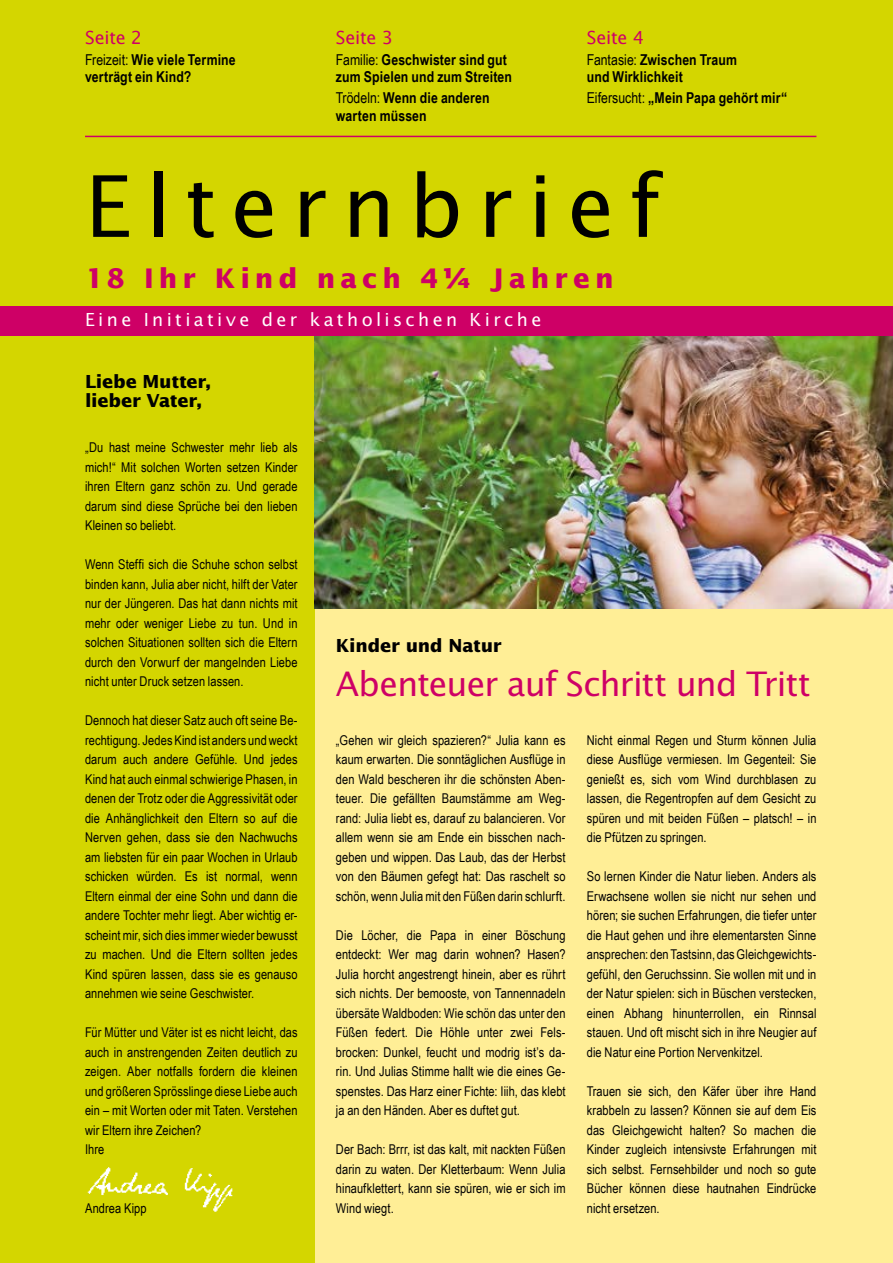
<style>
.page{position:relative;width:893px;height:1263px;background:#fff}
.page>*{position:absolute;margin:0;border:0;box-sizing:border-box;transform-origin:0 0}
.t1{font:85.05px "Lucida Sans Std";letter-spacing:.17em;color:#000}
.Headline_24pt{font:33.75px "Lucida Sans Std";letter-spacing:-.03em;color:#ce0066}
.t2{font:700 27px "Lucida Sans Std";letter-spacing:.185em;color:#ce0066}
.t3{font:18px "Lucida Sans Std";letter-spacing:.185em;color:#fff}
.Liebe_M_P{font:700 18px/19.5px "Lucida Sans Std";letter-spacing:-.01em;color:#000}
.t4{font:18px "Lucida Sans Std";letter-spacing:-.015em;color:#ce0066}
.Einlaufzeile{font:700 18px "Lucida Sans Std";letter-spacing:-.01em;color:#000}
.Inhalt{font:700 15px/17.1px "Arial Narrow";letter-spacing:.01em;color:#000}
.Lauftext_block{font:13.5px/19.5px "Arial Narrow";letter-spacing:.005em;color:#000;text-align:justify}
.s1{font-weight:400}
</style>
<div class="page">
<div style="left:0;top:0;width:893px;height:306px;background:#d4d600"></div>
<div style="left:315px;top:336px;width:578px;height:927px;background:#ffee96"></div>
<div style="left:0;top:336px;width:315px;height:927px;background:#d4d600"></div>
<hr style="left:85px;top:136px;width:731px;height:1px;background:#ce0066">
<img style="left:315px;top:336px;width:578px;height:272px">
<img style="left:87px;top:1167px;width:146px;height:45px">
<div style="left:0;top:306px;width:893px;height:30px;background:#ce0066"></div>
<p class="t4" style="left:85px;top:27px;width:59px">Seite 2</p>
<p class="Inhalt" style="left:85px;top:50px;width:152px"><span class="s1">Freizeit:</span> Wie viele Termine verträgt ein Kind?</p>
<p class="t4" style="left:336px;top:27px;width:59px">Seite 3</p>
<p class="Inhalt" style="left:336px;top:50px;width:178px"><span class="s1">Familie:</span> Geschwister sind gut zum Spielen und zum Streiten</p>
<p class="Inhalt" style="left:336px;top:89px;width:155px"><span class="s1">Trödeln:</span> Wenn die anderen warten müssen</p>
<p class="t4" style="left:587px;top:27px;width:59px">Seite 4</p>
<p class="Inhalt" style="left:587px;top:50px;width:152px"><span class="s1">Fantasie:</span> Zwischen Traum und Wirklichkeit</p>
<p class="Inhalt" style="left:587px;top:89px;width:202px"><span class="s1">Eifersucht:</span> „Mein Papa gehört mir“</p>
<p class="t1" style="left:85px;top:157px;width:576px">Elternbrief</p>
<p class="t2" style="left:85px;top:263px;width:530px">18 Ihr Kind nach 4¼ Jahren</p>
<p class="t3" style="left:85px;top:310px;width:458px">Eine Initiative der katholischen Kirche</p>
<p class="Liebe_M_P" style="left:85px;top:372px;width:128px">Liebe Mutter, lieber Vater,</p>
<p class="Lauftext_block" style="left:85px;top:437px;width:214px">„Du hast meine Schwester mehr lieb als mich!“ Mit solchen Worten setzen Kinder ihren Eltern ganz schön zu. Und gerade darum sind diese Sprüche bei den lieben Kleinen so beliebt.</p>
<p class="Lauftext_block" style="left:85px;top:554px;width:214px">Wenn Steffi sich die Schuhe schon selbst binden kann, Julia aber nicht, hilft der Vater nur der Jüngeren. Das hat dann nichts mit mehr oder weniger Liebe zu tun. Und in solchen Situationen sollten sich die Eltern durch den Vorwurf der mangelnden Liebe nicht unter Druck setzen lassen.</p>
<p class="Lauftext_block" style="left:85px;top:710px;width:214px">Dennoch hat dieser Satz auch oft seine Be&shy;rechtigung. Jedes Kind ist anders und weckt darum auch andere Gefühle. Und jedes Kind hat auch einmal schwierige Phasen, in denen der Trotz oder die Aggressivität oder die Anhänglichkeit den Eltern so auf die Nerven gehen, dass sie den Nachwuchs am liebsten für ein paar Wochen in Urlaub schicken würden. Es ist normal, wenn Eltern einmal der eine Sohn und dann die andere Tochter mehr liegt. Aber wichtig er&shy;scheint mir, sich dies immer wieder bewusst zu machen. Und die Eltern sollten jedes Kind spüren lassen, dass sie es genauso annehmen wie seine Geschwister.</p>
<p class="Lauftext_block" style="left:85px;top:1022px;width:214px">Für Mütter und Väter ist es nicht leicht, das auch in anstrengenden Zeiten deutlich zu zeigen. Aber notfalls fordern die kleinen und größeren Sprösslinge diese Liebe auch ein – mit Worten oder mit Taten. Verstehen wir Eltern ihre Zeichen?</p>
<p class="Lauftext_block" style="left:85px;top:1139px;width:21px">Ihre</p>
<p class="Lauftext_block" style="left:85px;top:1197px;width:63px">Andrea Kipp</p>
<p class="Einlaufzeile" style="left:336px;top:635px;width:167px">Kinder und Natur</p>
<p class="Headline_24pt" style="left:336px;top:664px;width:476px">Abenteuer auf Schritt und Tritt</p>
<p class="Lauftext_block" style="left:336px;top:729px;width:231px">„Gehen wir gleich spazieren?“ Julia kann es kaum erwarten. Die sonntäglichen Ausflüge in den Wald bescheren ihr die schönsten Aben&shy;teuer. Die gefällten Baumstämme am Weg&shy;rand: Julia liebt es, darauf zu balancieren. Vor allem wenn sie am Ende ein bisschen nach&shy;geben und wippen. Das Laub, das der Herbst von den Bäumen gefegt hat: Das raschelt so schön, wenn Julia mit den Füßen darin schlurft.</p>
<p class="Lauftext_block" style="left:336px;top:924px;width:231px">Die Löcher, die Papa in einer Böschung entdeckt: Wer mag darin wohnen? Hasen?<br>Julia horcht angestrengt hinein, aber es rührt sich nichts. Der bemooste, von Tannennadeln übersäte Waldboden: Wie schön das unter den Füßen federt. Die Höhle unter zwei Fels&shy;brocken: Dunkel, feucht und modrig ist’s da&shy;rin. Und Julias Stimme hallt wie die eines Ge&shy;spenstes. Das Harz einer Fichte: Iiih, das klebt ja an den Händen. Aber es duftet gut.</p>
<p class="Lauftext_block" style="left:336px;top:1139px;width:231px">Der Bach: Brrr, ist das kalt, mit nackten Füßen darin zu waten. Der Kletterbaum: Wenn Julia hinaufklettert, kann sie spüren, wie er sich im Wind wiegt.</p>
<p class="Lauftext_block" style="left:587px;top:729px;width:231px">Nicht einmal Regen und Sturm können Julia diese Ausflüge vermiesen. Im Gegenteil: Sie genießt es, sich vom Wind durchblasen zu lassen, die Regentropfen auf dem Gesicht zu spüren und mit beiden Füßen – platsch! – in die Pfützen zu springen.</p>
<p class="Lauftext_block" style="left:587px;top:866px;width:231px">So lernen Kinder die Natur lieben. Anders als Erwachsene wollen sie nicht nur sehen und hören; sie suchen Erfahrungen, die tiefer unter die Haut gehen und ihre elementarsten Sinne ansprechen: den Tastsinn, das Gleichgewichts&shy;gefühl, den Geruchssinn. Sie wollen mit und in der Natur spielen: sich in Büschen verstecken, einen Abhang hinunterrollen, ein Rinnsal stauen. Und oft mischt sich in ihre Neugier auf die Natur eine Portion Nervenkitzel.</p>
<p class="Lauftext_block" style="left:587px;top:1080px;width:231px">Trauen sie sich, den Käfer über ihre Hand krabbeln zu lassen? Können sie auf dem Eis das Gleichgewicht halten? So machen die Kinder zugleich intensivste Erfahrungen mit sich selbst. Fernsehbilder und noch so gute Bücher können diese hautnahen Eindrücke nicht ersetzen.</p>
</div>
